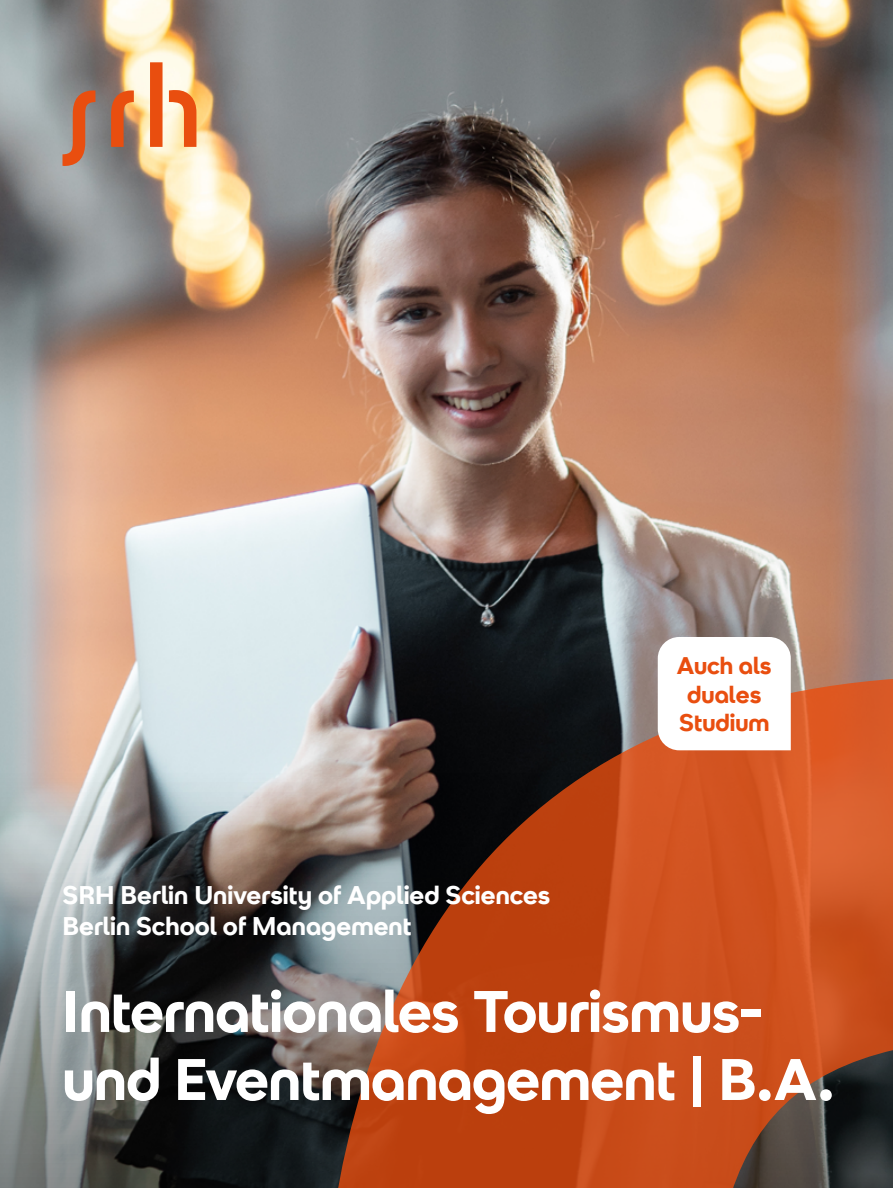
<style>
.page{position:relative;width:893px;height:1188px;background:#fff}
.page>*{position:absolute;margin:0;border:0;box-sizing:border-box;transform-origin:0 0}
.t1{font:700 58.5px/68.1px "SRH Headline";letter-spacing:-.01em;color:#fff}
.t2{font:700 25.5px/30.3px "SRH Headline";color:#fff}
.t3{font:700 24px/28.8px "SRH Headline";color:#e94e0f;text-align:center}
</style>
<div class="page">
<img style="left:0;top:0;width:893px;height:1188px">
<svg style="left:63px;top:62px;width:133px;height:104px;background:#c89878"></svg>
<svg style="left:1px;top:675px;width:892px;height:513px;background:#925c46"></svg>
<svg style="left:658px;top:637px;width:133px;height:113px"></svg>
<p class="t2" style="left:63px;top:880px;width:489px">SRH Berlin University of Applied Sciences<br>Berlin School of Management</p>
<p class="t3" style="left:677px;top:651px;width:96px">Auch als duales<br>Studium</p>
<h1 class="t1" style="left:63px;top:978px;width:774px">Internationales Tourismus&shy;und Eventmanagement | B.A.</h1>
</div>
